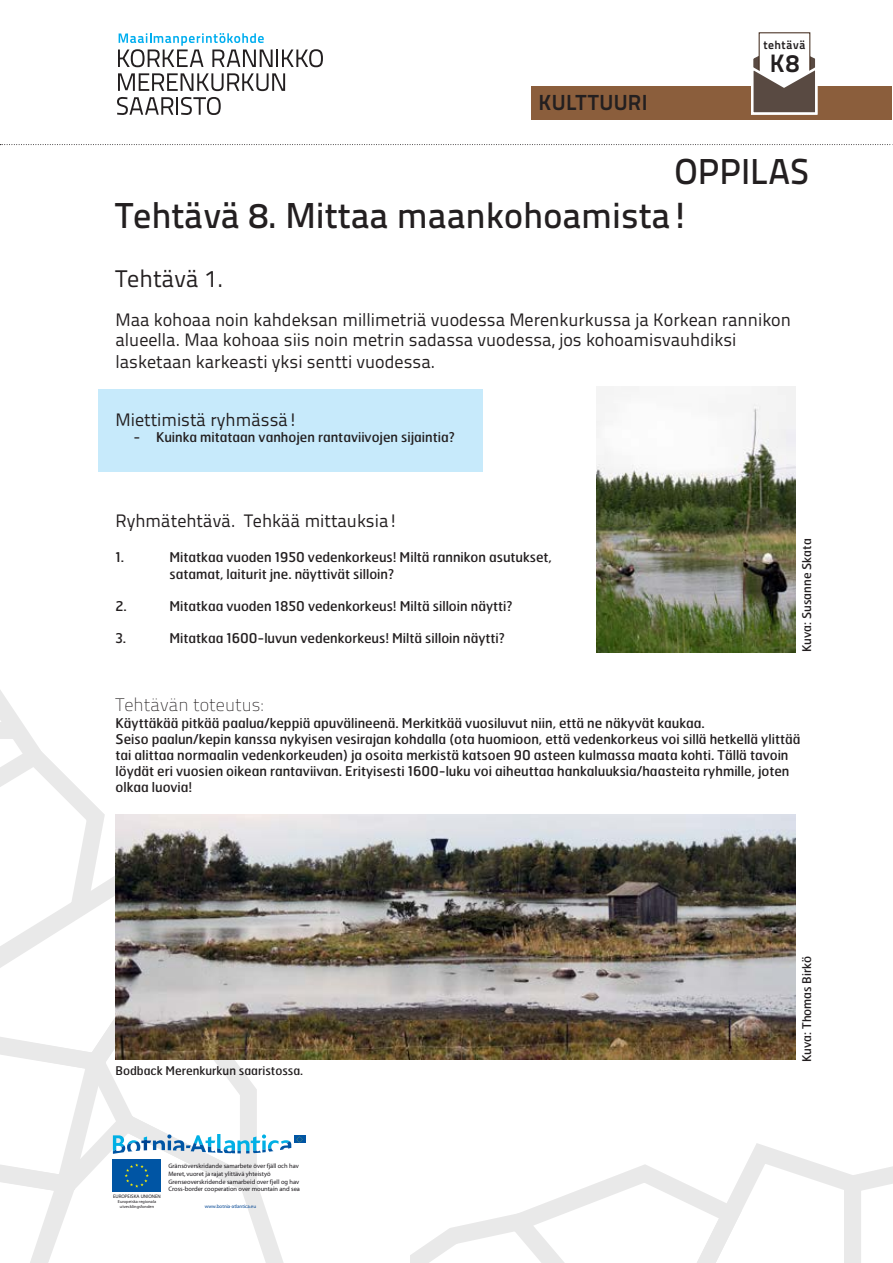
<style>
.page{position:relative;width:893px;height:1263px;background:#fff}
.page>*{position:absolute;margin:0;border:0;box-sizing:border-box;transform-origin:0 0}
.t1{font:36px "Titillium Text 14 L 600 wt";color:#231f20}
.t2{font:25.2px "Titillium Text 14 L 800 wt";color:#231f20}
.t3{font:24px "Titillium Text 14 L 400 wt";color:#231f20}
.t4{font:21.75px "Titillium Text 14 L 800 wt";letter-spacing:.015em;color:#231f20}
.t5{font:18px/19.5px "Titillium Text 14 L 400 wt";color:#231f20}
.t6{font:700 18px "Titillium Text 14 L";color:#231f20}
.t7{font:13.5px/16.2px "Hermes";color:#231f20}
.t8{font:12px "Hermes";color:#231f20}
.t9{font:11.7px "Titillium Text 14 L 800 wt";letter-spacing:.045em;color:#231f20}
.t10{font:6.45px/7.8px "Myriad";color:#1a171b}
.t11{font:4.95px "Myriad Pro";color:#004492}
.t12{font:4.95px "Myriad";color:#1a171b}
.t13{font:4.35px/5.1px "Myriad";letter-spacing:.01em;color:#1a171b;text-align:center}
</style>
<div class="page">
<svg style="left:410px;top:1143px;width:483px;height:120px"></svg>
<svg style="left:0;top:144px;width:893px;height:1px"></svg>
<div style="left:531px;top:86px;width:360px;height:33px;background:#8b5e3c"></div>
<svg style="left:751px;top:40px;width:67px;height:75px"></svg>
<svg style="left:117px;top:33px;width:206px;height:82px"></svg>
<svg style="left:0;top:690px;width:306px;height:573px"></svg>
<div style="left:98px;top:389px;width:385px;height:83px;background:#c7eafb"></div>
<img style="left:596px;top:387px;width:199px;height:265px">
<img style="left:116px;top:814px;width:679px;height:246px">
<h3 class="t4" style="left:539px;top:89px;width:110px">KULTTUURI</h3>
<p class="t9" style="left:763px;top:38px;width:44px">tehtävä</p>
<h2 class="t2" style="left:770px;top:48px;width:31px">K8</h2>
<h1 class="t1" style="left:674px;top:150px;width:136px">OPPILAS</h1>
<h1 class="t1" style="left:116px;top:194px;width:575px">Tehtävä 8. Mittaa maankohoamista!</h1>
<h3 class="t3" style="left:116px;top:265px;width:109px">Tehtävä 1.</h3>
<h3 class="t5" style="left:116px;top:310px;width:677px">Maa kohoaa noin kahdeksan millimetriä vuodessa Merenkurkussa ja Korkean rannikon alueella. Maa kohoaa siis noin metrin sadassa vuodessa, jos kohoamisvauhdiksi</h3>
<h3 class="t5" style="left:116px;top:351px;width:321px">lasketaan karkeasti yksi sentti vuodessa.</h3>
<h3 class="t5" style="left:116px;top:410px;width:184px">Miettimistä ryhmässä!</h3>
<p class="t7" style="left:134px;top:429px;width:323px">- Kuinka mitataan vanhojen rantaviivojen sijaintia?</p>
<h3 class="t5" style="left:116px;top:510px;width:284px">Ryhmätehtävä. Tehkää mittauksia!</h3>
<p class="t7" style="left:116px;top:549px;width:10px">1.</p>
<p class="t7" style="left:170px;top:549px;width:384px">Mitatkaa vuoden 1950 vedenkorkeus! Miltä rannikon asutukset, satamat, laiturit jne. näyttivät silloin?</p>
<p class="t7" style="left:116px;top:598px;width:13px">2.</p>
<p class="t7" style="left:170px;top:598px;width:344px">Mitatkaa vuoden 1850 vedenkorkeus! Miltä silloin näytti?</p>
<p class="t7" style="left:116px;top:630px;width:12px">3.</p>
<p class="t7" style="left:170px;top:630px;width:337px">Mitatkaa 1600-luvun vedenkorkeus! Miltä silloin näytti?</p>
<p class="t8" style="left:800px;top:652px;width:115px;rotate:-90deg">Kuva: Susanne Skata</p>
<h3 class="t6" style="left:116px;top:694px;width:149px">Tehtävän toteutus:</h3>
<p class="t7" style="left:116px;top:715px;width:686px">Käyttäkää pitkää paalua/keppiä apuvälineenä. Merkitkää vuosiluvut niin, että ne näkyvät kaukaa.<br>Seiso paalun/kepin kanssa nykyisen vesirajan kohdalla (ota huomioon, että vedenkorkeus voi sillä hetkellä ylittää tai alittaa normaalin vedenkorkeuden) ja osoita merkistä katsoen 90 asteen kulmassa maata kohti. Tällä tavoin löydät eri vuosien oikean rantaviivan. Erityisesti 1600-luku voi aiheuttaa hankaluuksia/haasteita ryhmille, joten olkaa luovia!</p>
<p class="t8" style="left:116px;top:1063px;width:189px">Bodback Merenkurkun saaristossa.</p>
<p class="t12" style="left:113px;top:1194px;width:49px">EUROPEISKA UNIONEN</p>
<p class="t13" style="left:118px;top:1199px;width:40px">Europeiska regionala utvecklingsfonden</p>
<p class="t10" style="left:168px;top:1162px;width:133px">Gränsöverskridande samarbete över fjäll och hav Meret, vuoret ja rajat ylittävä yhteistyö Grenseoverskridende samarbeid over fjell og hav Cross-border cooperation over mountain and sea</p>
<p class="t11" style="left:205px;top:1203px;width:53px">www.botnia-atlantica.eu</p>
<p class="t8" style="left:800px;top:1062px;width:108px;rotate:-90deg">Kuva: Thomas Birkö</p>
</div>
